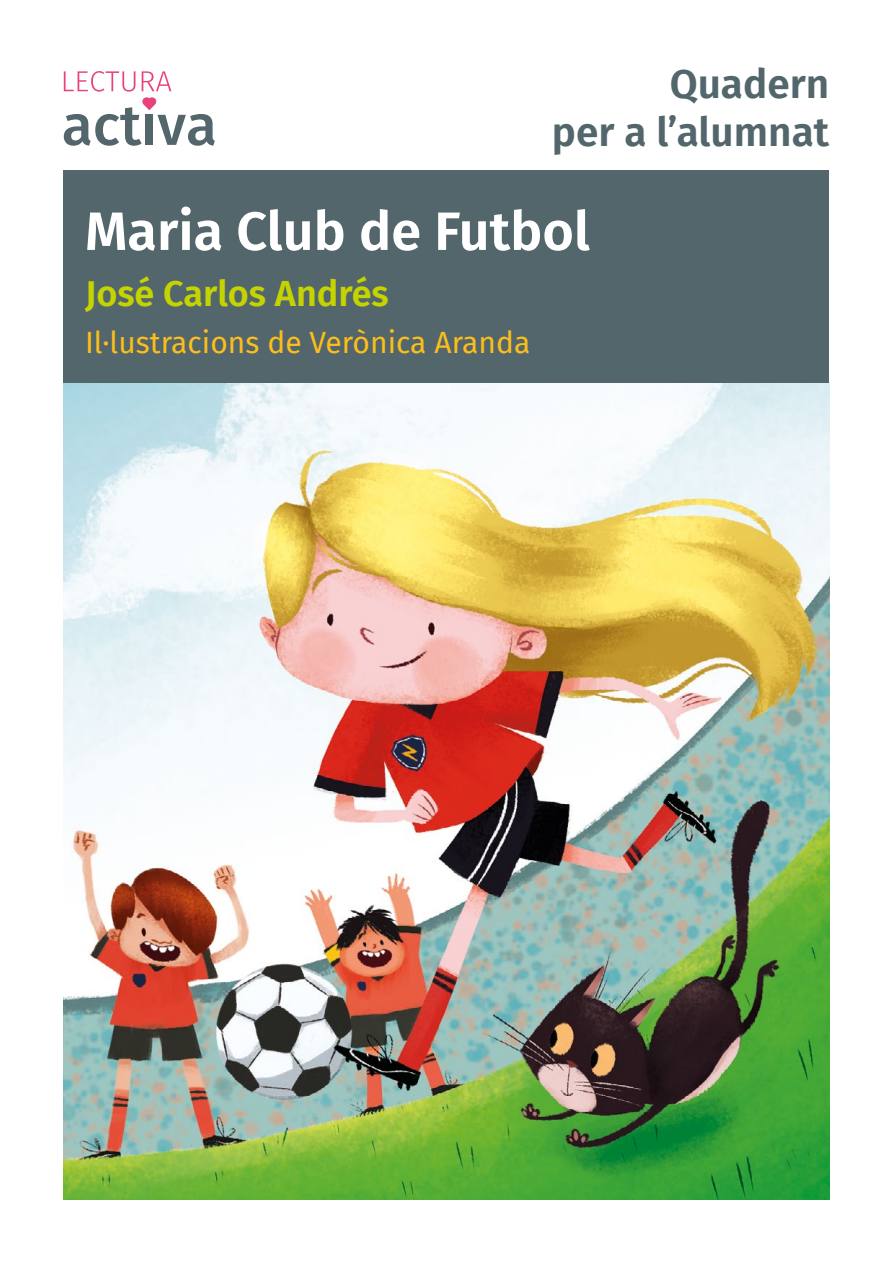
<style>
.page{position:relative;width:893px;height:1263px;background:#fff}
.page>*{position:absolute;margin:0;border:0;box-sizing:border-box;transform-origin:0 0}
.PORT-títol{font:600 54px "Fira Sans";color:#fff}
.PORT-autor{font:600 40.5px "Fira Sans";color:#52666c}
.PORT-autor-2{font:600 36px "Fira Sans";color:#c5d300}
.PORT-dibuixos{font:30px "Fira Sans";color:#fcbe1b}
</style>
<div class="page">
<img style="left:64px;top:383px;width:765px;height:816px">
<div style="left:64px;top:170px;width:765px;height:213px;background:#52666c"></div>
<svg style="left:64px;top:71px;width:151px;height:75px"></svg>
<p class="PORT-autor" style="left:670px;top:51px;width:161px">Quadern</p>
<p class="PORT-autor" style="left:552px;top:98px;width:279px">per a l’alumnat</p>
<p class="PORT-títol" style="left:85px;top:187px;width:506px">Maria Club de Futbol</p>
<p class="PORT-autor-2" style="left:85px;top:264px;width:305px">José Carlos Andrés</p>
<p class="PORT-dibuixos" style="left:85px;top:320px;width:447px">Il·lustracions de Verònica Aranda</p>
</div>
